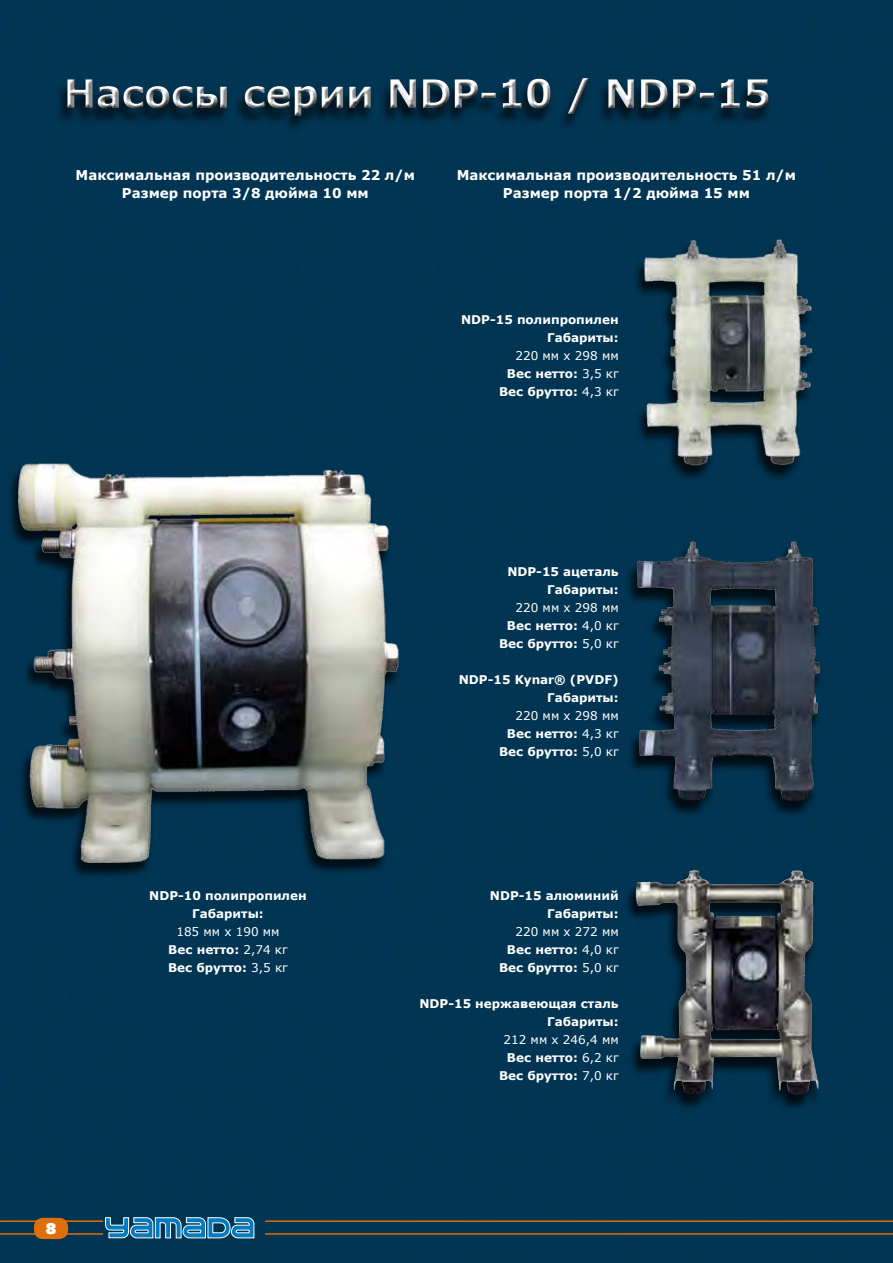
<style>
.page{position:relative;width:893px;height:1263px;background:#fff}
.page>*{position:absolute;margin:0;border:0;box-sizing:border-box;transform-origin:0 0}
.t1{font:700 39px "Verdana";letter-spacing:-.01em;color:#fff}
.t2{font:15px "Univers LT Std X Black";color:#fff}
.t3{font:700 13.5px/18px "Verdana";color:#fff;text-align:center}
.t4{font:12px/18px "Verdana";color:#fff;text-align:right}
.t5{font:700 12px/18px "Verdana";color:#fff;text-align:right}
.s1{font-weight:700}
</style>
<div class="page">
<img style="left:0;top:0;width:893px;height:1263px">
<hr style="left:0;top:1220px;width:103px;height:2px;background:#df6e08">
<hr style="left:0;top:1233px;width:103px;height:2px;background:#df6e08">
<hr style="left:265px;top:1220px;width:628px;height:2px;background:#df6e08">
<hr style="left:265px;top:1233px;width:628px;height:2px;background:#df6e08">
<svg style="left:104px;top:1217px;width:151px;height:22px;background:#3d84ad"></svg>
<div style="left:34px;top:1218px;width:34px;height:21px;background:#df6e08;border-radius:9px"></div>
<div style="left:6px;top:465px;width:396px;height:414px;background:#000;opacity:.75"></div>
<img style="left:19px;top:462px;width:389px;height:400px">
<div style="left:625px;top:543px;width:198px;height:275px;background:#000;opacity:.75"></div>
<img style="left:637px;top:541px;width:156px;height:46px">
<div style="left:633px;top:242px;width:183px;height:240px;background:#000;opacity:.75"></div>
<img style="left:636px;top:239px;width:183px;height:232px">
<div style="left:623px;top:871px;width:199px;height:240px;background:#000;opacity:.75"></div>
<img style="left:636px;top:870px;width:183px;height:226px">
<div style="left:55px;top:79px;width:717px;height:54px;background:#013452"></div>
<div style="left:59px;top:71px;width:717px;height:47px;background:#013553"></div>
<svg style="left:59px;top:74px;width:717px;height:49px"></svg>
<h1 class="t1" style="left:64px;top:66px;width:709px">Насосы серии NDP-10 / NDP-15</h1>
<p class="t3" style="left:76px;top:166px;width:341px">Максимальная производительность 22 л/м<br>Размер порта 3/8 дюйма 10 мм</p>
<p class="t3" style="left:457px;top:166px;width:341px">Максимальная производительность 51 л/м<br>Размер порта 1/2 дюйма 15 мм</p>
<p class="t5" style="left:461px;top:310px;width:159px">NDP-15 полипропилен<br>Габариты:</p>
<p class="t4" style="left:499px;top:347px;width:121px">220 мм x 298 мм<br><span class="s1">Вес нетто:</span> 3,5 кг<br><span class="s1">Вес брутто:</span> 4,3 кг</p>
<p class="t5" style="left:149px;top:886px;width:159px;text-align:center">NDP-10 полипропилен<br>Габариты:</p>
<p class="t4" style="left:168px;top:923px;width:121px;text-align:center">185 мм x 190 мм<br><span class="s1">Вес нетто:</span> 2,74 кг<br><span class="s1">Вес брутто:</span> 3,5 кг</p>
<p class="t2" style="left:46px;top:1218px;width:12px">8</p>
<p class="t5" style="left:507px;top:562px;width:113px">NDP-15 ацеталь<br>Габариты:</p>
<p class="t4" style="left:499px;top:599px;width:121px">220 мм x 298 мм<br><span class="s1">Вес нетто:</span> 4,0 кг<br><span class="s1">Вес брутто:</span> 5,0 кг</p>
<p class="t5" style="left:459px;top:670px;width:161px">NDP-15 Kynar® (PVDF)<br>Габариты:</p>
<p class="t4" style="left:499px;top:707px;width:121px">220 мм x 298 мм<br><span class="s1">Вес нетто:</span> 4,3 кг<br><span class="s1">Вес брутто:</span> 5,0 кг</p>
<p class="t5" style="left:490px;top:886px;width:130px">NDP-15 алюминий<br>Габариты:</p>
<p class="t4" style="left:499px;top:923px;width:121px">220 мм x 272 мм<br><span class="s1">Вес нетто:</span> 4,0 кг<br><span class="s1">Вес брутто:</span> 5,0 кг</p>
<p class="t5" style="left:419px;top:994px;width:201px">NDP-15 нержавеющая сталь<br>Габариты:</p>
<p class="t4" style="left:499px;top:1031px;width:121px">212 мм x 246,4 мм<br><span class="s1">Вес нетто:</span> 6,2 кг<br><span class="s1">Вес брутто:</span> 7,0 кг</p>
</div>
